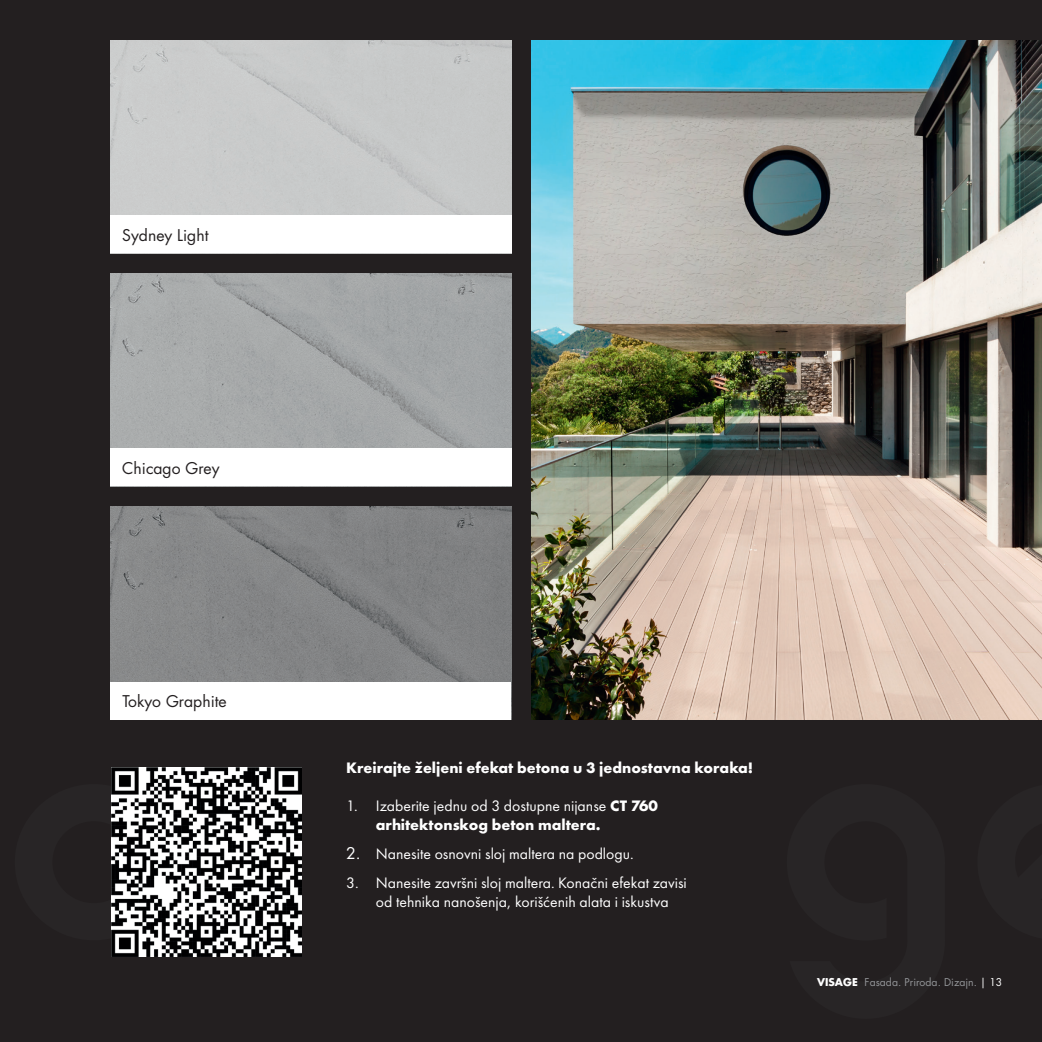
<style>
.page{position:relative;width:1042px;height:1042px;background:#231f20}
.page>*{position:absolute;margin:0;border:0;box-sizing:border-box;transform-origin:0 0}
.t1{font:15.75px/18.9px "Futura PT";color:#fff}
.t2{font:700 15.75px "Futura PT";color:#fff}
.t3{font:15.75px "Futura Std";color:#231f20}
.t4{font:10.5px "Futura Std";color:#939598}
.s1{font-weight:700}
.s2{font-family:"Futura Std"}
.s3{font-weight:700;color:#fff}
.s4{color:#fff}
</style>
<div class="page">
<img style="left:531px;top:40px;width:511px;height:679px">
<div style="left:111px;top:40px;width:401px;height:176px;background:#c8caca"></div>
<img style="left:111px;top:273px;width:401px;height:176px">
<img style="left:111px;top:506px;width:401px;height:213px">
<div style="left:111px;top:216px;width:401px;height:37px;background:#fff"></div>
<div style="left:111px;top:682px;width:400px;height:37px;background:#fff"></div>
<div style="left:111px;top:449px;width:401px;height:37px;background:#fff"></div>
<img style="left:111px;top:767px;width:190px;height:190px">
<p class="t3" style="left:122px;top:225px;width:88px">Sydney Light</p>
<p class="t3" style="left:122px;top:458px;width:99px">Chicago Grey</p>
<p class="t3" style="left:122px;top:691px;width:106px">Tokyo Graphite</p>
<p class="t2" style="left:346px;top:758px;width:409px">Kreirajte željeni efekat betona u 3 jednostavna koraka!</p>
<p class="t1" style="left:376px;top:796px;width:284px;text-indent:-30px">1. Izaberite jednu od 3 dostupne nijanse <span class="s1">CT 760 arhitektonskog beton maltera.</span></p>
<p class="t1" style="left:346px;top:844px;width:289px"><span class="s2">2.</span> Nanesite osnovni sloj maltera na podlogu.</p>
<p class="t1" style="left:376px;top:873px;width:312px;text-indent:-30px">3. Nanesite završni sloj maltera. Konačni efekat zavisi od tehnika nanošenja, korišćenih alata i iskustva</p>
<p class="t4" style="left:817px;top:975px;width:187px"><span class="s3">VISAGE</span> Fasada. Priroda. Dizajn. <span class="s4">| 13</span></p>
</div>
